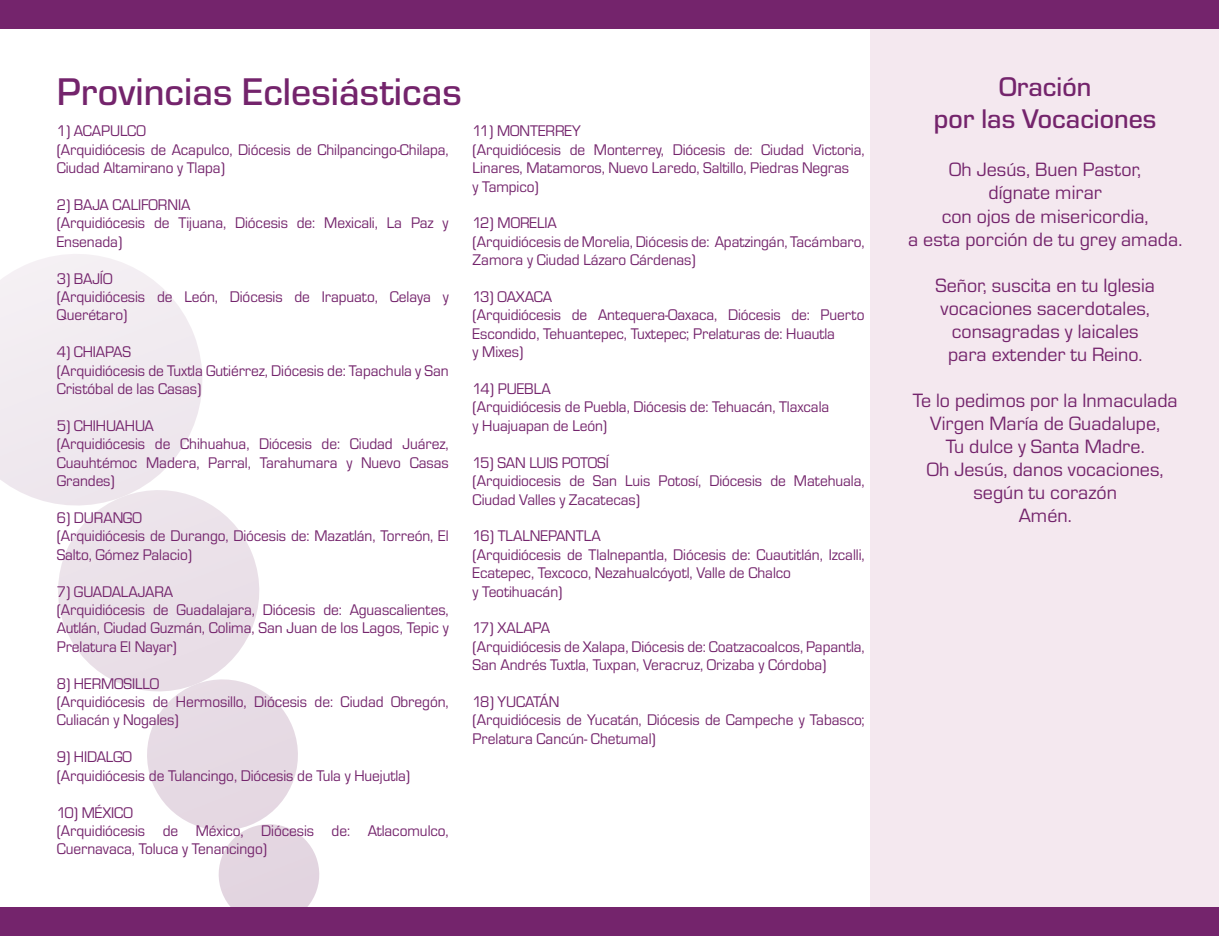
<style>
.page{position:relative;width:1219px;height:936px;background:#fff}
.page>*{position:absolute;margin:0;border:0;box-sizing:border-box;transform-origin:0 0}
.t1{font:500 40px "Eurostile T";color:#74246c}
.t2{font:500 28px/32.2px "Eurostile T";color:#74246c;text-align:center}
.t3{font:20px/23px "Eurostile T";color:#74246c;text-align:center}
.t4{font:16px/18.4px "Eurostile T";letter-spacing:-.005em;color:#74246c;scale:.96 1}
</style>
<div class="page">
<svg style="left:0;top:254px;width:202px;height:247px"></svg>
<svg style="left:45px;top:477px;width:214px;height:212px"></svg>
<svg style="left:137px;top:669px;width:183px;height:238px"></svg>
<div style="left:870px;top:23px;width:349px;height:889px;background:#f4e8ef"></div>
<div style="left:0;top:0;width:1219px;height:28px;background:#74246c"></div>
<div style="left:0;top:907px;width:1219px;height:28px;background:#74246c"></div>
<h1 class="t1" style="left:57px;top:71px;width:407px">Provincias Eclesiásticas</h1>
<h2 class="t2" style="left:934px;top:71px;width:224px">Oración<br>por las Vocaciones</h2>
<p class="t3" style="left:908px;top:158px;width:276px">Oh Jesús, Buen Pastor,<br>dígnate mirar<br>con ojos de misericordia,<br>a esta porción de tu grey amada.</p>
<p class="t3" style="left:935px;top:273px;width:221px">Señor, suscita en tu Iglesia vocaciones sacerdotales, consagradas y laicales para extender tu Reino.</p>
<p class="t3" style="left:913px;top:388px;width:267px">Te lo pedimos por la Inmaculada<br>Virgen María de Guadalupe,<br>Tu dulce y Santa Madre.<br>Oh Jesús, danos vocaciones, según tu corazón<br>Amén.</p>
<p class="t4" style="left:57px;top:122px;width:410px">1) ACAPULCO<br>(Arquidiócesis de Acapulco, Diócesis de Chilpancingo-Chilapa,<br>Ciudad Altamirano y Tlapa)</p>
<p class="t4" style="left:57px;top:195px;width:410px">2) BAJA CALIFORNIA<br>(Arquidiócesis de Tijuana, Diócesis de: Mexicali, La Paz y<br>Ensenada)</p>
<p class="t4" style="left:57px;top:269px;width:410px">3) BAJÍO<br>(Arquidiócesis de León, Diócesis de Irapuato, Celaya y<br>Querétaro)</p>
<p class="t4" style="left:57px;top:343px;width:410px">4) CHIAPAS<br>(Arquidiócesis de Tuxtla Gutiérrez, Diócesis de: Tapachula y San<br>Cristóbal de las Casas)</p>
<p class="t4" style="left:57px;top:416px;width:410px">5) CHIHUAHUA<br>(Arquidiócesis de Chihuahua, Diócesis de: Ciudad Juárez, Cuauhtémoc Madera, Parral, Tarahumara y Nuevo Casas Grandes)</p>
<p class="t4" style="left:57px;top:508px;width:410px">6) DURANGO<br>(Arquidiócesis de Durango, Diócesis de: Mazatlán, Torreón, El<br>Salto, Gómez Palacio)</p>
<p class="t4" style="left:57px;top:582px;width:410px">7) GUADALAJARA<br>(Arquidiócesis de Guadalajara, Diócesis de: Aguascalientes, Autlán, Ciudad Guzmán, Colima, San Juan de los Lagos, Tepic y Prelatura El Nayar)</p>
<p class="t4" style="left:57px;top:674px;width:410px">8) HERMOSILLO<br>(Arquidiócesis de Hermosillo, Diócesis de: Ciudad Obregón,<br>Culiacán y Nogales)</p>
<p class="t4" style="left:57px;top:747px;width:370px">9) HIDALGO<br>(Arquidiócesis de Tulancingo, Diócesis de Tula y Huejutla)</p>
<p class="t4" style="left:57px;top:803px;width:410px">10) MÉXICO<br>(Arquidiócesis de México, Diócesis de: Atlacomulco,<br>Cuernavaca, Toluca y Tenancingo)</p>
<p class="t4" style="left:473px;top:122px;width:410px">11) MONTERREY<br>(Arquidiócesis de Monterrey, Diócesis de: Ciudad Victoria, Linares, Matamoros, Nuevo Laredo, Saltillo, Piedras Negras<br>y Tampico)</p>
<p class="t4" style="left:473px;top:214px;width:410px">12) MORELIA<br>(Arquidiócesis de Morelia, Diócesis de: Apatzingán, Tacámbaro,<br>Zamora y Ciudad Lázaro Cárdenas)</p>
<p class="t4" style="left:473px;top:287px;width:410px">13) OAXACA<br>(Arquidiócesis de Antequera-Oaxaca, Diócesis de: Puerto Escondido, Tehuantepec, Tuxtepec; Prelaturas de: Huautla<br>y Mixes)</p>
<p class="t4" style="left:473px;top:379px;width:373px">14) PUEBLA<br>(Arquidiócesis de Puebla, Diócesis de: Tehuacán, Tlaxcala y Huajuapan de León)</p>
<p class="t4" style="left:473px;top:453px;width:410px">15) SAN LUIS POTOSÍ<br>(Arquidiocesis de San Luis Potosí, Diócesis de Matehuala,<br>Ciudad Valles y Zacatecas)</p>
<p class="t4" style="left:473px;top:527px;width:410px">16) TLALNEPANTLA<br>(Arquidiócesis de Tlalnepantla, Diócesis de: Cuautitlán, Izcalli, Ecatepec, Texcoco, Nezahualcóyotl, Valle de Chalco<br>y Teotihuacán)</p>
<p class="t4" style="left:473px;top:619px;width:410px">17) XALAPA<br>(Arquidiócesis de Xalapa, Diócesis de: Coatzacoalcos, Papantla,<br>San Andrés Tuxtla, Tuxpan, Veracruz, Orizaba y Córdoba)</p>
<p class="t4" style="left:473px;top:692px;width:410px">18) YUCATÁN<br>(Arquidiócesis de Yucatán, Diócesis de Campeche y Tabasco;<br>Prelatura Cancún- Chetumal)</p>
</div>
